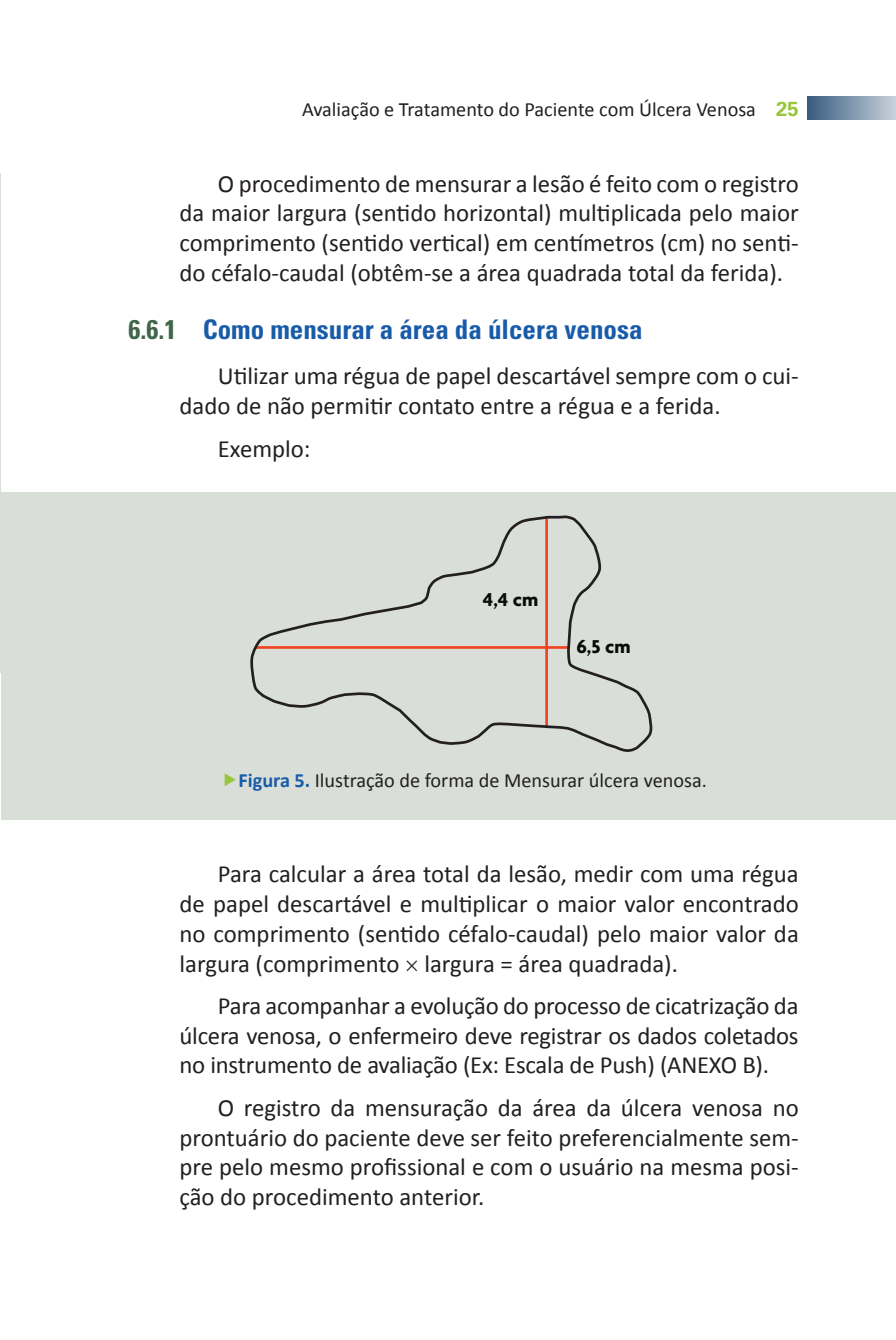
<style>
.page{position:relative;width:896px;height:1340px;background:#fff}
.page>*{position:absolute;margin:0;border:0;box-sizing:border-box;transform-origin:0 0}
.t1{font:700 condensed 27px "Univers LT Std";color:#185ca9}
.t2{font:24.75px/29.7px "Calibri";color:#231f20;text-align:justify}
.t3{font:20.25px "Calibri";color:#231f20}
.t4{font:700 20.25px "Agenda";color:#0b090c}
.s1{font-family:"Univers LT Std";font-weight:700;color:#96c63a}
.s2{color:#3f654b}
.s3{font-weight:700;color:#185ca9}
</style>
<div class="page">
<div style="left:807px;top:96px;width:88px;height:23px;background:linear-gradient(to right,#375b7f,#c5d0da)"></div>
<hr style="left:0;top:173px;width:1px;height:500px;background:#d9dfd8">
<div style="left:1px;top:492px;width:894px;height:327px;background:#d9dfd8"></div>
<svg style="left:250px;top:515px;width:402px;height:236px"></svg>
<p class="t3" style="left:302px;top:96px;width:498px">Avaliação e Tratamento do Paciente com Úlcera Venosa <span class="s1">25</span></p>
<p class="t2" style="left:179px;top:168px;width:620px;text-indent:38px">O procedimento de mensurar a lesão é feito com o registro da maior largura (sentido horizontal) multiplicada pelo maior comprimento (sentido vertical) em centímetros (cm) no senti&shy;do céfalo-caudal (obtêm-se a área quadrada total da ferida).</p>
<p class="t1" style="left:128px;top:312px;width:515px"><span class="s2">6.6.1</span> Como mensurar a área da úlcera venosa</p>
<p class="t2" style="left:179px;top:360px;width:620px;text-indent:38px">Utilizar uma régua de papel descartável sempre com o cui&shy;dado de não permitir contato entre a régua e a ferida.</p>
<p class="t2" style="left:218px;top:433px;width:94px">Exemplo:</p>
<p class="t4" style="left:482px;top:586px;width:57px">4,4 cm</p>
<p class="t4" style="left:576px;top:633px;width:56px">6,5 cm</p>
<p class="t3" style="left:238px;top:766px;width:469px"><span class="s3">Figura 5.</span> Ilustração de forma de Mensurar úlcera venosa.</p>
<p class="t2" style="left:179px;top:858px;width:620px;text-indent:38px">Para calcular a área total da lesão, medir com uma régua de papel descartável e multiplicar o maior valor encontrado no comprimento (sentido céfalo-caudal) pelo maior valor da largura (comprimento largura = área quadrada).</p>
<p class="t2" style="left:179px;top:990px;width:620px;text-indent:38px">Para acompanhar a evolução do processo de cicatrização da úlcera venosa, o enfermeiro deve registrar os dados coletados no instrumento de avaliação (Ex: Escala de Push) (ANEXO B).</p>
<p class="t2" style="left:179px;top:1092px;width:620px;text-indent:38px">O registro da mensuração da área da úlcera venosa no prontuário do paciente deve ser feito preferencialmente sem&shy;pre pelo mesmo profissional e com o usuário na mesma posi&shy;ção do procedimento anterior.</p>
</div>
